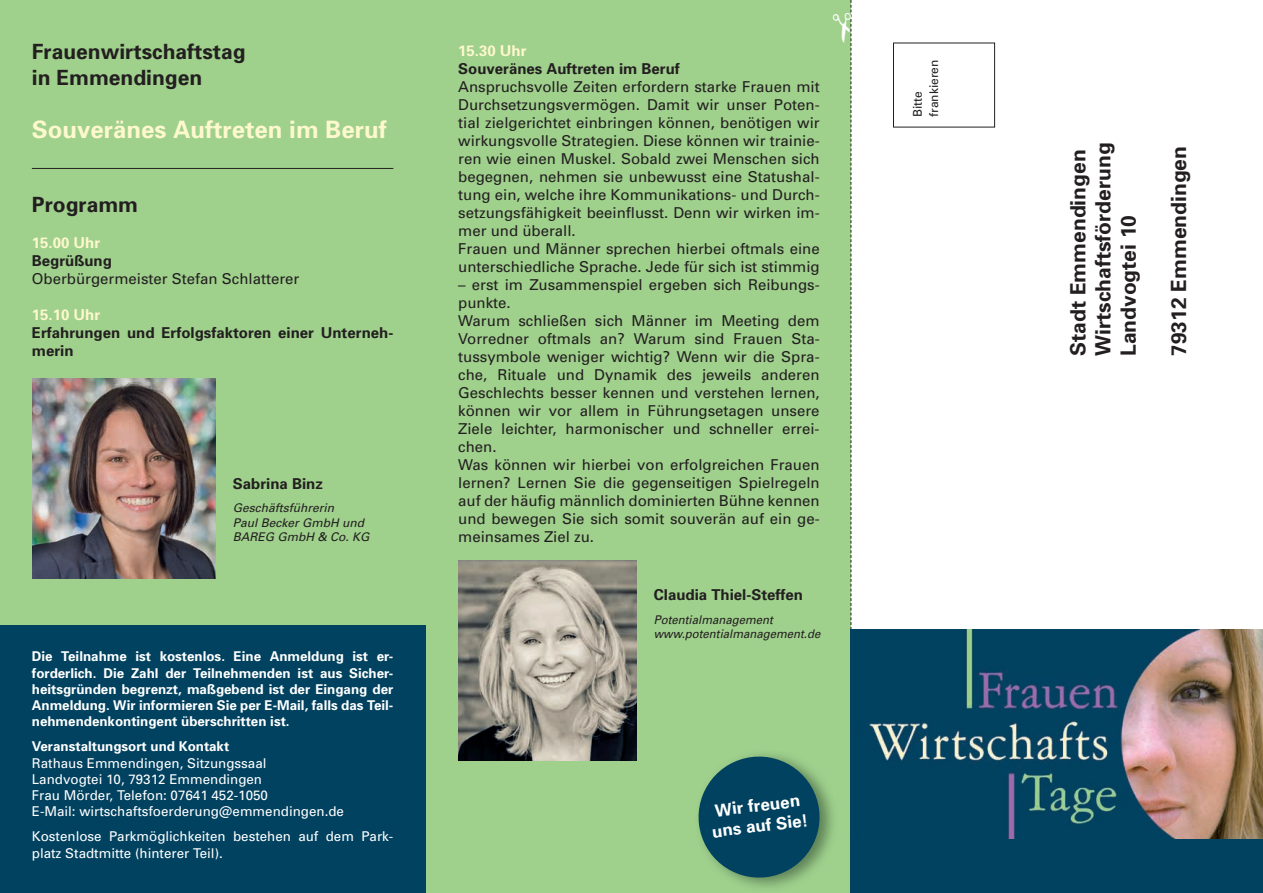
<style>
.page{position:relative;width:1263px;height:893px;background:#fff}
.page>*{position:absolute;margin:0;border:0;box-sizing:border-box;transform-origin:0 0}
.t1{font:700 24px "Univers";color:#fef8ce}
.t2{font:700 21px/25.2px "Univers";color:#231f20}
.t3{font:700 17.1px/20.5px "Univers";color:#fff;text-align:center}
.t4{font:15px/18px "Univers";color:#231f20}
.t5{font:700 15px/18px "Univers";color:#231f20}
.t6{font:700 15px "Univers";color:#fef8ce}
.t7{font:700 13.5px/16.2px "Univers";color:#fff;text-align:justify}
.t8{font:13.5px/16.2px "Univers";color:#fff}
.t9{font:italic 12px/14.4px "Univers";color:#231f20}
.t10{font:italic 12px/14.4px "Univers";color:#231f20;scale:.95 1}
.t11{font:12px/16.5px "Univers";color:#231f20}
</style>
<div class="page">
<div style="left:0;top:0;width:850px;height:893px;background:#9fd08c"></div>
<div style="left:893px;top:43px;width:102px;height:85px;border:1px solid #231f20"></div>
<svg style="left:697px;top:753px;width:126px;height:128px"></svg>
<hr style="left:32px;top:168px;width:361px;height:1px;background:#231f20">
<img style="left:851px;top:629px;width:412px;height:210px">
<div style="left:850px;top:839px;width:413px;height:54px;background:#014260"></div>
<img style="left:33px;top:378px;width:183px;height:200px">
<img style="left:458px;top:560px;width:179px;height:200px">
<div style="left:0;top:625px;width:425px;height:268px;background:#014260"></div>
<svg style="left:832px;top:0;width:19px;height:842px"></svg>
<h2 class="t2" style="left:32px;top:39px;width:215px">Frauenwirtschaftstag in Emmendingen</h2>
<h1 class="t1" style="left:32px;top:115px;width:356px">Souveränes Auftreten im Beruf</h1>
<h2 class="t2" style="left:32px;top:192px;width:108px">Programm</h2>
<p class="t6" style="left:32px;top:234px;width:70px">15.00 Uhr</p>
<p class="t5" style="left:32px;top:252px;width:82px">Begrüßung</p>
<p class="t4" style="left:32px;top:270px;width:269px">Oberbürgermeister Stefan Schlatterer</p>
<p class="t6" style="left:32px;top:306px;width:70px">15.10 Uhr</p>
<p class="t5" style="left:32px;top:324px;width:363px">Erfahrungen und Erfolgsfaktoren einer Unterneh&shy;merin</p>
<p class="t5" style="left:233px;top:475px;width:92px">Sabrina Binz</p>
<p class="t9" style="left:233px;top:501px;width:138px">Geschäftsführerin<br>Paul Becker GmbH und<br>BAREG GmbH &amp; Co. KG</p>
<p class="t7" style="left:32px;top:648px;width:363px">Die Teilnahme ist kostenlos. Eine Anmeldung ist er&shy;forderlich. Die Zahl der Teilnehmenden ist aus Sicher&shy;heitsgründen begrenzt, maßgebend ist der Eingang der Anmeldung. Wir informieren Sie per E-Mail, falls das Teil&shy;nehmendenkontingent überschritten ist.</p>
<p class="t7" style="left:32px;top:738px;width:199px">Veranstaltungsort und Kontakt</p>
<p class="t8" style="left:32px;top:755px;width:314px">Rathaus Emmendingen, Sitzungssaal<br>Landvogtei 10, 79312 Emmendingen<br>Frau Mörder, Telefon: 07641 452-1050<br>E-Mail: wirtschaftsfoerderung@emmendingen.de</p>
<p class="t8" style="left:32px;top:829px;width:363px">Kostenlose Parkmöglichkeiten bestehen auf dem Park&shy;platz Stadtmitte (hinterer Teil).</p>
<p class="t6" style="left:458px;top:42px;width:70px">15.30 Uhr</p>
<p class="t5" style="left:458px;top:60px;width:223px">Souveränes Auftreten im Beruf</p>
<p class="t4" style="left:458px;top:78px;width:363px">Anspruchsvolle Zeiten erfordern starke Frauen mit Durchsetzungsvermögen. Damit wir unser Poten&shy;tial zielgerichtet einbringen können, benötigen wir wirkungsvolle Strategien. Diese können wir trainie&shy;ren wie einen Muskel. Sobald zwei Menschen sich begegnen, nehmen sie unbewusst eine Statushal&shy;tung ein, welche ihre Kommunikations- und Durch&shy;setzungsfähigkeit beeinflusst. Denn wir wirken im&shy;mer und überall.<br>Frauen und Männer sprechen hierbei oftmals eine unterschiedliche Sprache. Jede für sich ist stimmig</p>
<p class="t4" style="left:458px;top:276px;width:363px">– erst im Zusammenspiel ergeben sich Reibungs&shy;punkte.<br>Warum schließen sich Männer im Meeting dem Vorredner oftmals an? Warum sind Frauen Sta&shy;tussymbole weniger wichtig? Wenn wir die Spra&shy;che, Rituale und Dynamik des jeweils anderen Geschlechts besser kennen und verstehen lernen, können wir vor allem in Führungsetagen unsere Ziele leichter, harmonischer und schneller errei&shy;chen.<br>Was können wir hierbei von erfolgreichen Frauen lernen? Lernen Sie die gegenseitigen Spielregeln auf der häufig männlich dominierten Bühne kennen und bewegen Sie sich somit souverän auf ein ge&shy;meinsames Ziel zu.</p>
<p class="t5" style="left:654px;top:586px;width:151px">Claudia Thiel-Steffen</p>
<p class="t10" style="left:654px;top:613px;width:177px">Potentialmanagement www.potentialmanagement.de</p>
<p class="t3" style="left:708px;top:801px;width:98px;rotate:-7deg">Wir freuen uns auf Sie!</p>
<p class="t11" style="left:909px;top:117px;width:59px;rotate:-90deg">Bitte frankieren</p>
<h2 class="t2" style="left:1065px;top:356px;width:215px;rotate:-90deg">Stadt Emmendingen<br>Wirtschaftsförderung<br>Landvogtei 10</h2>
<h2 class="t2" style="left:1166px;top:356px;width:212px;rotate:-90deg">79312 Emmendingen</h2>
</div>
